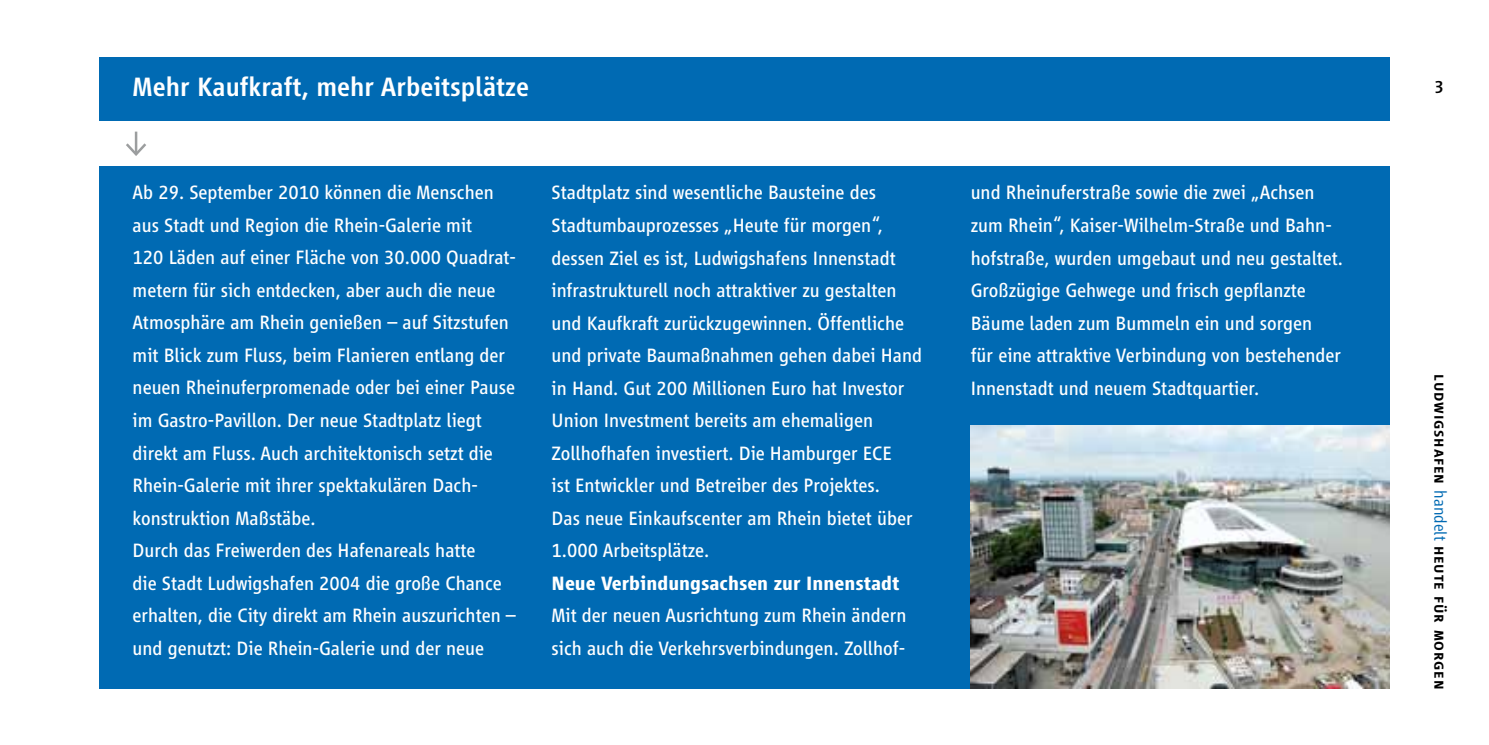
<style>
.page{position:relative;width:1489px;height:745px;background:#fff}
.page>*{position:absolute;margin:0;border:0;box-sizing:border-box;transform-origin:0 0}
.t1{font:500 27.5px "Vialog";color:#fff}
.t2{font:20px/32.5px "Vialog";color:#fff}
.t3{font:700 20px "Vialog";color:#fff}
.t4{font:500 17.5px "Vialog SC";letter-spacing:.05em;color:#000}
.s1{font-family:"Vialog";font-weight:300;color:#006ab3}
</style>
<div class="page">
<hr style="left:135px;top:131px;width:2px;height:23px;background:#9c9e9f">
<svg style="left:126px;top:141px;width:20px;height:15px"></svg>
<div style="left:99px;top:57px;width:1290px;height:63px;background:#006ab3"></div>
<div style="left:99px;top:166px;width:1290px;height:521px;background:#006ab3"></div>
<img style="left:970px;top:425px;width:419px;height:262px">
<h1 class="t1" style="left:133px;top:72px;width:398px">Mehr Kaufkraft, mehr Arbeitsplätze</h1>
<p class="t2" style="left:133px;top:176px;width:385px">Ab 29. September 2010 können die Menschen aus Stadt und Region die Rhein-Galerie mit<br>120 Läden auf einer Fläche von 30.000 Quadrat&shy;metern für sich entdecken, aber auch die neue Atmosphäre am Rhein genießen – auf Sitzstufen mit Blick zum Fluss, beim Flanieren entlang der neuen Rheinuferpromenade oder bei einer Pause im Gastro-Pavillon. Der neue Stadtplatz liegt direkt am Fluss. Auch architektonisch setzt die Rhein-Galerie mit ihrer spektakulären Dach&shy;konstruktion Maßstäbe.<br>Durch das Freiwerden des Hafenareals hatte<br>die Stadt Ludwigshafen 2004 die große Chance erhalten, die City direkt am Rhein auszurichten – und genutzt: Die Rhein-Galerie und der neue</p>
<p class="t2" style="left:551px;top:176px;width:372px">Stadtplatz sind wesentliche Bausteine des Stadtumbauprozesses „Heute für morgen“, dessen Ziel es ist, Ludwigshafens Innenstadt infrastrukturell noch attraktiver zu gestalten und Kaufkraft zurückzugewinnen. Öffentliche und private Baumaßnahmen gehen dabei Hand in Hand. Gut 200 Millionen Euro hat Investor Union Investment bereits am ehemaligen Zollhofhafen investiert. Die Hamburger ECE<br>ist Entwickler und Betreiber des Projektes.<br>Das neue Einkaufscenter am Rhein bietet über 1.000 Arbeitsplätze.</p>
<p class="t3" style="left:551px;top:572px;width:349px">Neue Verbindungsachsen zur Innenstadt</p>
<p class="t2" style="left:551px;top:599px;width:356px">Mit der neuen Ausrichtung zum Rhein ändern sich auch die Verkehrsverbindungen. Zollhof-</p>
<p class="t2" style="left:970px;top:176px;width:374px">und Rheinuferstraße sowie die zwei „Achsen zum Rhein“, Kaiser-Wilhelm-Straße und Bahn&shy;hofstraße, wurden umgebaut und neu gestaltet.<br>Großzügige Gehwege und frisch gepflanzte Bäume laden zum Bummeln ein und sorgen<br>für eine attraktive Verbindung von bestehender Innenstadt und neuem Stadtquartier.</p>
<p class="t4" style="left:1435px;top:74px;width:9px">3</p>
<p class="t4" style="left:1449px;top:374px;width:316px;rotate:90deg">ludwigshafen <span class="s1">handelt</span> heute für morgen</p>
</div>
